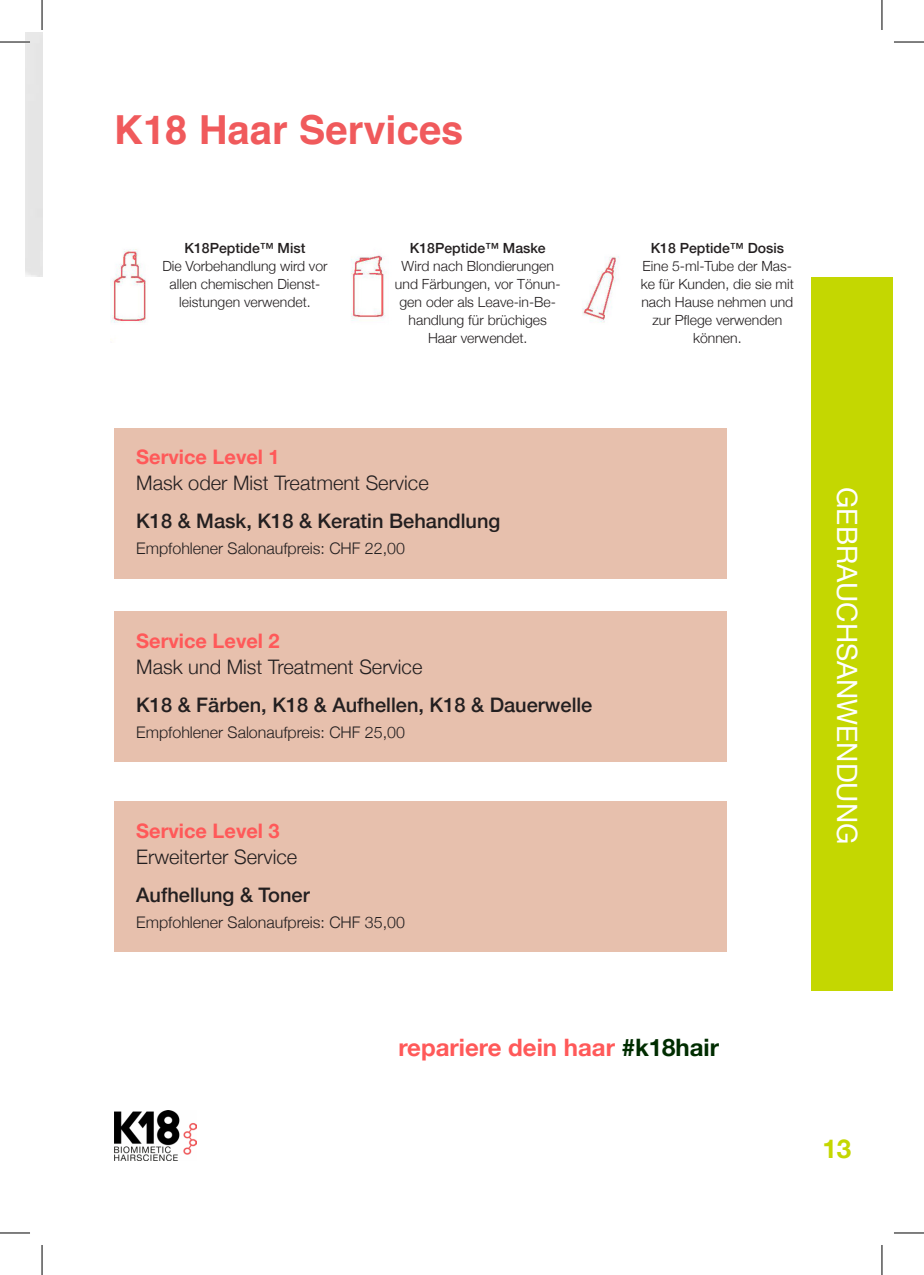
<style>
.page{position:relative;width:924px;height:1275px;background:#fff}
.page>*{position:absolute;margin:0;border:0;box-sizing:border-box;transform-origin:0 0}
.t1{font:700 40px "Helvetica";color:#f05a5c}
.t2{font:28px "Helvetica Neue";color:#fff}
.t3{font:700 26px "Helvetica Neue";color:#c4d701}
.t4{font:700 24px "Helvetica Neue";color:#ff5959}
.t5{font:500 20px "Helvetica Neue";color:#231f20}
.t6{font:300 20px "Helvetica Neue";color:#231f20}
.t7{font:700 20px "Helvetica Neue";color:#ff5959}
.t8{font:300 16px "Helvetica Neue";color:#231f20}
.t9{font:300 14px/18px "Helvetica Neue";color:#231f20;text-align:center}
.s1{font-weight:500}
.s2{color:#002d00}
</style>
<div class="page">
<img style="left:114px;top:1110px;width:82px;height:51px">
<div style="left:810px;top:277px;width:82px;height:714px;background:#c4d701"></div>
<img style="left:110px;top:249px;width:36px;height:74px">
<img style="left:582px;top:256px;width:37px;height:67px">
<img style="left:351px;top:255px;width:35px;height:66px">
<div style="left:114px;top:428px;width:612px;height:150px;background:#e7c0ad"></div>
<div style="left:114px;top:611px;width:612px;height:151px;background:#e7c0ad"></div>
<div style="left:114px;top:801px;width:612px;height:151px;background:#e7c0ad"></div>
<hr style="left:0;top:42px;width:30px;height:1px;background:#000">
<hr style="left:893px;top:42px;width:30px;height:1px;background:#000">
<hr style="left:0;top:1232px;width:30px;height:1px;background:#000">
<hr style="left:893px;top:1232px;width:30px;height:1px;background:#000">
<hr style="left:42px;top:0;width:1px;height:30px;background:#000">
<hr style="left:42px;top:1245px;width:1px;height:30px;background:#000">
<hr style="left:881px;top:0;width:1px;height:30px;background:#000">
<hr style="left:881px;top:1245px;width:1px;height:30px;background:#000">
<p class="t1" style="left:114px;top:98px;width:351px">K18 Haar Services</p>
<p class="t9" style="left:162px;top:238px;width:167px"><span class="s1">K18Peptide™ Mist<br></span>Die Vorbehandlung wird vor allen chemischen Dienst&shy;leistungen verwendet.</p>
<p class="t9" style="left:395px;top:238px;width:167px"><span class="s1">K18Peptide™ Maske<br></span>Wird nach Blondierungen und Färbungen, vor Tönun&shy;gen oder als Leave-in-Be&shy;handlung für brüchiges<br>Haar verwendet.</p>
<p class="t9" style="left:640px;top:238px;width:154px"><span class="s1">K18 Peptide™ Dosis<br></span>Eine 5-ml-Tube der Mas&shy;ke für Kunden, die sie mit nach Hause nehmen und zur Pflege verwenden können.</p>
<p class="t7" style="left:136px;top:441px;width:145px">Service Level 1</p>
<p class="t6" style="left:136px;top:467px;width:294px">Mask oder Mist Treatment Service</p>
<p class="t5" style="left:136px;top:505px;width:365px">K18 &amp; Mask, K18 &amp; Keratin Behandlung</p>
<p class="t8" style="left:136px;top:535px;width:270px">Empfohlener Salonaufpreis: CHF 22,00</p>
<p class="t7" style="left:136px;top:625px;width:145px">Service Level 2</p>
<p class="t6" style="left:136px;top:650px;width:287px">Mask und Mist Treatment Service</p>
<p class="t5" style="left:136px;top:688px;width:457px">K18 &amp; Färben, K18 &amp; Aufhellen, K18 &amp; Dauerwelle</p>
<p class="t8" style="left:136px;top:719px;width:270px">Empfohlener Salonaufpreis: CHF 25,00</p>
<p class="t7" style="left:136px;top:815px;width:145px">Service Level 3</p>
<p class="t6" style="left:136px;top:840px;width:162px">Erweiterter Service</p>
<p class="t5" style="left:136px;top:879px;width:175px">Aufhellung &amp; Toner</p>
<p class="t8" style="left:136px;top:909px;width:270px">Empfohlener Salonaufpreis: CHF 35,00</p>
<p class="t2" style="left:867px;top:487px;width:358px;rotate:90deg">GEBRAUCHSANWENDUNG</p>
<p class="t4" style="left:398px;top:1029px;width:322px">repariere dein haar <span class="s2">#k18hair</span></p>
<p class="t3" style="left:822px;top:1128px;width:30px">13</p>
</div>
